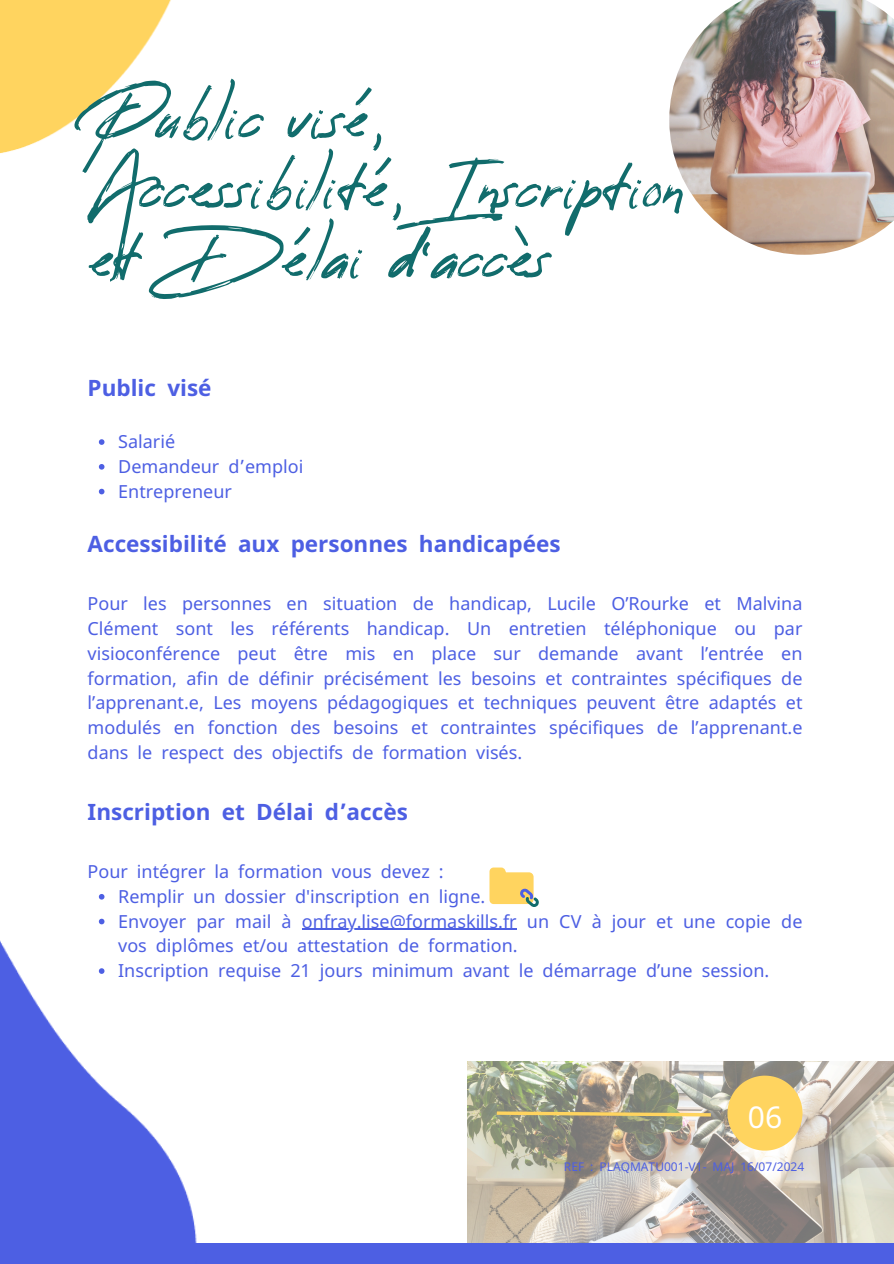
<style>
.page{position:relative;width:894px;height:1264px;background:#fff}
.page>*{position:absolute;margin:0;border:0;box-sizing:border-box;transform-origin:0 0}
.t1{font:54px/69.8px "Reey";color:#116c6c}
.t2{font:30px "Noto Sans";color:#fff}
.t3{font:700 22.5px "Noto Sans";color:#4d5fe3}
.t4{font:18px/24.8px "Noto Sans";color:#4d5fe3;text-align:justify}
.t5{font:12px "Noto Sans";color:#4d5fe3}
.s1{font-family:"Noto Sans Gurmukhi"}
</style>
<div class="page">
<img style="left:468px;top:1061px;width:425px;height:182px">
<svg style="left:493px;top:1109px;width:221px;height:9px;background:#beaf79"></svg>
<svg style="left:727px;top:1075px;width:75px;height:75px;background:#efcc6e"></svg>
<img style="left:0;top:0;width:171px;height:154px">
<div style="left:0;top:1243px;width:893px;height:20px;background:#4d5fe3"></div>
<img style="left:0;top:895px;width:197px;height:348px">
<svg style="left:99px;top:439px;width:5px;height:6px"></svg>
<svg style="left:99px;top:464px;width:5px;height:5px"></svg>
<svg style="left:99px;top:489px;width:5px;height:5px"></svg>
<svg style="left:99px;top:894px;width:5px;height:5px"></svg>
<svg style="left:99px;top:918px;width:5px;height:6px"></svg>
<hr style="left:302px;top:928px;width:214px;height:2px;background:#4d5fe3">
<svg style="left:99px;top:968px;width:5px;height:5px"></svg>
<svg style="left:489px;top:867px;width:50px;height:39px"></svg>
<img style="left:669px;top:0;width:224px;height:255px">
<p class="t1" style="left:89px;top:86px;width:594px">Public visé,<br>Accessibilité, Inscription et Délai d’accès</p>
<h2 class="t3" style="left:88px;top:372px;width:125px">Public visé</h2>
<p class="t4" style="left:118px;top:429px;width:58px">Salarié</p>
<p class="t4" style="left:118px;top:453px;width:187px">Demandeur d<span class="s1">’</span>emploi</p>
<p class="t4" style="left:118px;top:478px;width:115px">Entrepreneur</p>
<h2 class="t3" style="left:88px;top:527px;width:474px">Accessibilité aux personnes handicapées</h2>
<h3 class="t4" style="left:88px;top:591px;width:716px">Pour les personnes en situation de handicap, Lucile O’Rourke et Malvina Clément sont les référents handicap. Un entretien téléphonique ou par visioconférence peut être mis en place sur demande avant l’entrée en formation, afin de définir précisément les besoins et contraintes spécifiques de l’apprenant.e, Les moyens pédagogiques et techniques peuvent être adaptés et modulés en fonction des besoins et contraintes spécifiques de l’apprenant.e dans le respect des objectifs de formation visés.</h3>
<h2 class="t3" style="left:88px;top:795px;width:321px">Inscription et Délai d<span class="s1">’</span>accès</h2>
<h3 class="t4" style="left:88px;top:858px;width:357px">Pour intégrer la formation vous devez :</h3>
<p class="t4" style="left:118px;top:883px;width:368px">Remplir un dossier d'inscription en ligne.</p>
<p class="t4" style="left:118px;top:908px;width:175px">Envoyer par mail à</p>
<p class="t4" style="left:118px;top:908px;width:685px;text-align:left;text-indent:183px">onfray.lise@formaskills.fr un CV à jour et une copie de vos diplômes et/ou attestation de formation.<br>Inscription requise 21</p>
<p class="t4" style="left:320px;top:957px;width:450px">jours minimum avant le démarrage d’une session.</p>
<p class="t2" style="left:747px;top:1095px;width:36px">06</p>
<p class="t5" style="left:563px;top:1157px;width:172px">REF : PLAQMATU001-V1- MAJ</p>
<p class="t5" style="left:740px;top:1157px;width:65px">16/07/2024</p>
</div>
